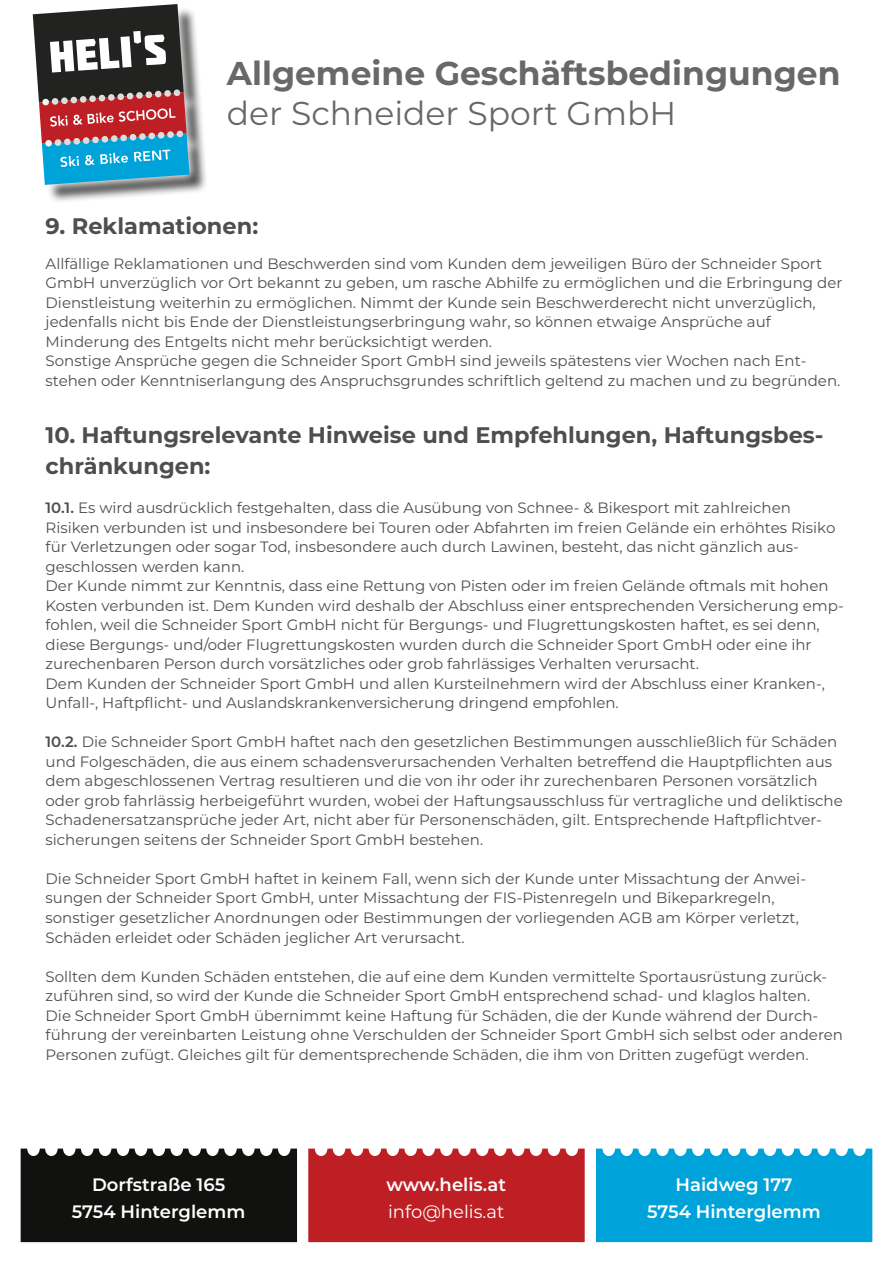
<style>
.page{position:relative;width:893px;height:1263px;background:#fff}
.page>*{position:absolute;margin:0;border:0;box-sizing:border-box;transform-origin:0 0}
.t1{font:700 33px "Montserrat";color:#676968}
.t2{font:33px "Montserrat";color:#676968}
.t3{font:700 22.5px/31.5px "Montserrat";color:#4d4f4e}
.t4{font:600 18px/27px "Montserrat";color:#fff;text-align:center}
.t5{font:18px/27px "Montserrat";color:#fff}
.t6{font:300 18px "Montserrat";letter-spacing:.03em;color:#fff}
.t7{font:15px/19.5px "Montserrat";color:#4d4f4e}
.s1{font-weight:600}
</style>
<div class="page">
<div style="left:36px;top:7px;width:172px;height:196px;background:#11110f;opacity:.75"></div>
<div style="left:23px;top:0;width:180px;height:198px;background:#fff;opacity:.75"></div>
<div style="left:33px;top:4px;width:163px;height:188px;background:#fff;opacity:.75"></div>
<svg style="left:33px;top:4px;width:157px;height:181px;background:#6b6e79"></svg>
<div style="left:596px;top:1148px;width:276px;height:94px;background:#00a3d9"></div>
<div style="left:308px;top:1148px;width:277px;height:94px;background:#be1f24"></div>
<div style="left:21px;top:1148px;width:276px;height:94px;background:#11110f"></div>
<p class="t1" style="left:227px;top:50px;width:615px">Allgemeine Geschäftsbedingungen</p>
<p class="t2" style="left:227px;top:90px;width:451px">der Schneider Sport GmbH</p>
<p class="t3" style="left:46px;top:210px;width:214px">9. Reklamationen:</p>
<p class="t7" style="left:46px;top:253px;width:798px">Allfällige Reklamationen und Beschwerden sind vom Kunden dem jeweiligen Büro der Schneider Sport GmbH unverzüglich vor Ort bekannt zu geben, um rasche Abhilfe zu ermöglichen und die Erbringung der Dienstleistung weiterhin zu ermöglichen. Nimmt der Kunde sein Beschwerderecht nicht unverzüglich, jedenfalls nicht bis Ende der Dienstleistungserbringung wahr, so können etwaige Ansprüche auf Minderung des Entgelts nicht mehr berücksichtigt werden.</p>
<p class="t7" style="left:46px;top:351px;width:796px">Sonstige Ansprüche gegen die Schneider Sport GmbH sind jeweils spätestens vier Wochen nach Ent&shy;stehen oder Kenntniserlangung des Anspruchsgrundes schriftlich geltend zu machen und zu begründen.</p>
<p class="t3" style="left:46px;top:418px;width:779px">10. Haftungsrelevante Hinweise und Empfehlungen, Haftungsbes&shy;chränkungen:</p>
<p class="t7" style="left:46px;top:498px;width:791px"><span class="s1">10.1.</span> Es wird ausdrücklich festgehalten, dass die Ausübung von Schnee- &amp; Bikesport mit zahlreichen Risiken verbunden ist und insbesondere bei Touren oder Abfahrten im freien Gelände ein erhöhtes Risiko für Verletzungen oder sogar Tod, insbesondere auch durch Lawinen, besteht, das nicht gänzlich aus&shy;geschlossen werden kann.</p>
<p class="t7" style="left:46px;top:576px;width:800px">Der Kunde nimmt zur Kenntnis, dass eine Rettung von Pisten oder im freien Gelände oftmals mit hohen Kosten verbunden ist. Dem Kunden wird deshalb der Abschluss einer entsprechenden Versicherung emp&shy;fohlen, weil die Schneider Sport GmbH nicht für Bergungs- und Flugrettungskosten haftet, es sei denn, diese Bergungs- und/oder Flugrettungskosten wurden durch die Schneider Sport GmbH oder eine ihr zurechenbaren Person durch vorsätzliches oder grob fahrlässiges Verhalten verursacht.</p>
<p class="t7" style="left:46px;top:673px;width:781px">Dem Kunden der Schneider Sport GmbH und allen Kursteilnehmern wird der Abschluss einer Kranken-,<br>Unfall-, Haftpflicht- und Auslandskrankenversicherung dringend empfohlen.</p>
<p class="t7" style="left:46px;top:732px;width:799px"><span class="s1">10.2.</span> Die Schneider Sport GmbH haftet nach den gesetzlichen Bestimmungen ausschließlich für Schäden und Folgeschäden, die aus einem schadensverursachenden Verhalten betreffend die Hauptpflichten aus dem abgeschlossenen Vertrag resultieren und die von ihr oder ihr zurechenbaren Personen vorsätzlich oder grob fahrlässig herbeigeführt wurden, wobei der Haftungsausschluss für vertragliche und deliktische Schadenersatzansprüche jeder Art, nicht aber für Personenschäden, gilt. Entsprechende Haftpflichtver&shy;sicherungen seitens der Schneider Sport GmbH bestehen.</p>
<p class="t7" style="left:46px;top:868px;width:762px">Die Schneider Sport GmbH haftet in keinem Fall, wenn sich der Kunde unter Missachtung der Anwei&shy;sungen der Schneider Sport GmbH, unter Missachtung der FIS-Pistenregeln und Bikeparkregeln, sonstiger gesetzlicher Anordnungen oder Bestimmungen der vorliegenden AGB am Körper verletzt, Schäden erleidet oder Schäden jeglicher Art verursacht.</p>
<p class="t7" style="left:46px;top:966px;width:783px">Sollten dem Kunden Schäden entstehen, die auf eine dem Kunden vermittelte Sportausrüstung zurück&shy;zuführen sind, so wird der Kunde die Schneider Sport GmbH entsprechend schad- und klaglos halten.</p>
<p class="t7" style="left:46px;top:1005px;width:799px">Die Schneider Sport GmbH übernimmt keine Haftung für Schäden, die der Kunde während der Durch&shy;führung der vereinbarten Leistung ohne Verschulden der Schneider Sport GmbH sich selbst oder anderen<br>Personen zufügt. Gleiches gilt für dementsprechende Schäden, die ihm von Dritten zugefügt werden.</p>
<p class="t4" style="left:72px;top:1170px;width:175px">Dorfstraße 165<br>5754 Hinterglemm</p>
<p class="t5" style="left:387px;top:1170px;width:121px"><span class="s1">www.helis.at </span>info@helis.at</p>
<p class="t4" style="left:647px;top:1170px;width:175px">Haidweg 177<br>5754 Hinterglemm</p>
<p class="t6" style="left:656px;top:1194px;width:119px">Haidweg 177</p>
</div>
